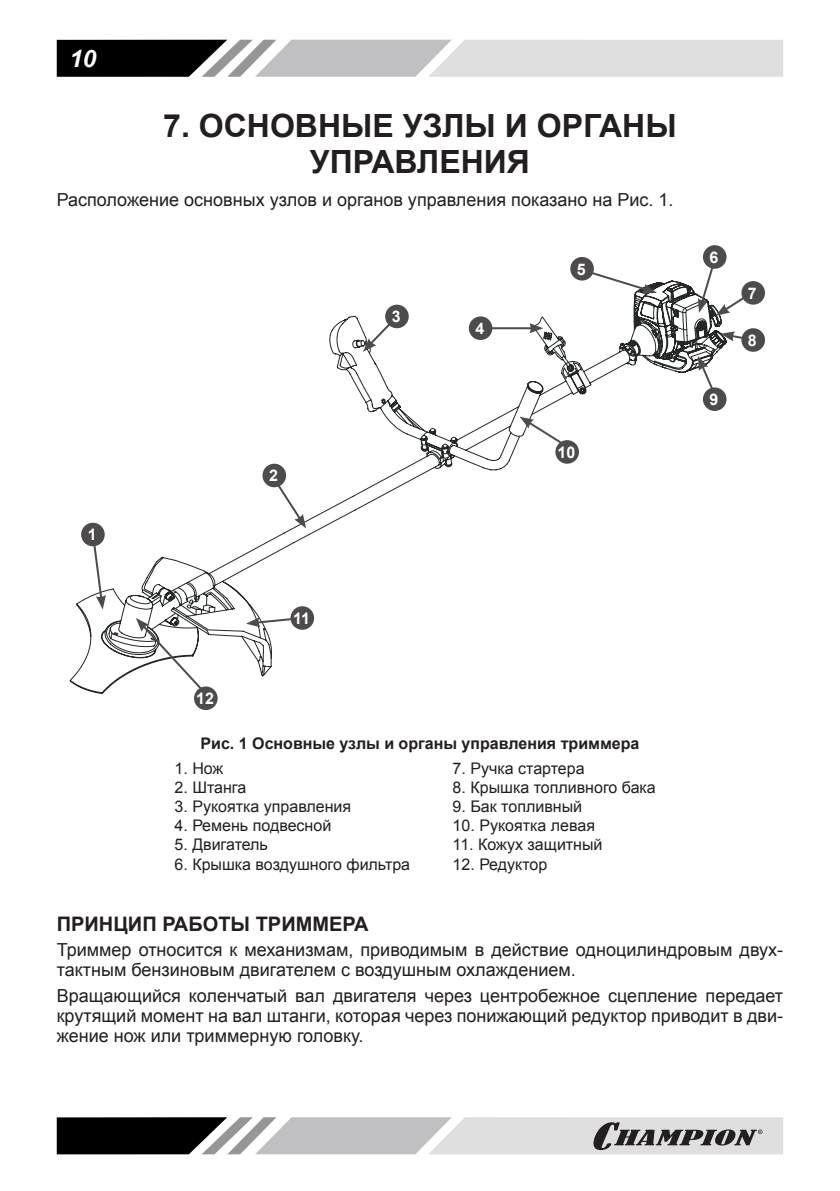
<style>
.page{position:relative;width:840px;height:1191px;background:#fff}
.page>*{position:absolute;margin:0;border:0;box-sizing:border-box;transform-origin:0 0}
.t1{font:700 32px/36px "Arial";color:#241f1f;text-align:center}
.t2{font:italic 700 24px "Arial";color:#fff}
.t3{font:700 20px "Arial";color:#241f1f}
.t4{font:18px/20px "Arial";color:#241f1f}
.t5{font:16px "Arial";color:#241f1f}
.t6{font:700 16px "Arial";color:#241f1f}
.t7{font:700 16px "Arial";color:#fff}
</style>
<div class="page">
<svg style="left:57px;top:40px;width:725px;height:37px;background:#aaa9aa"></svg>
<svg style="left:57px;top:1117px;width:725px;height:37px;background:#9e9e9e"></svg>
<svg style="left:69px;top:272px;width:658px;height:438px"></svg>
<svg style="left:92px;top:538px;width:14px;height:71px"></svg>
<svg style="left:269px;top:473px;width:37px;height:55px"></svg>
<svg style="left:363px;top:314px;width:36px;height:38px"></svg>
<hr style="left:484px;top:327px;width:48px;height:2px;background:#4e4b4c">
<svg style="left:529px;top:308px;width:45px;height:99px"></svg>
<svg style="left:577px;top:267px;width:79px;height:27px"></svg>
<svg style="left:697px;top:257px;width:47px;height:59px"></svg>
<svg style="left:720px;top:331px;width:22px;height:11px"></svg>
<svg style="left:697px;top:356px;width:20px;height:41px"></svg>
<svg style="left:519px;top:417px;width:47px;height:30px"></svg>
<svg style="left:246px;top:616px;width:48px;height:11px"></svg>
<svg style="left:136px;top:618px;width:72px;height:79px"></svg>
<div style="left:741px;top:328px;width:23px;height:24px;background:#4e4b4c;border-radius:50%"></div>
<div style="left:702px;top:387px;width:24px;height:24px;background:#4e4b4c;border-radius:50%"></div>
<div style="left:570px;top:257px;width:23px;height:23px;background:#4e4b4c;border-radius:50%"></div>
<div style="left:468px;top:316px;width:24px;height:24px;background:#4e4b4c;border-radius:50%"></div>
<div style="left:702px;top:245px;width:24px;height:24px;background:#4e4b4c;border-radius:50%"></div>
<div style="left:741px;top:281px;width:23px;height:24px;background:#4e4b4c;border-radius:50%"></div>
<div style="left:262px;top:464px;width:24px;height:23px;background:#4e4b4c;border-radius:50%"></div>
<div style="left:385px;top:305px;width:23px;height:23px;background:#4e4b4c;border-radius:50%"></div>
<div style="left:81px;top:523px;width:24px;height:23px;background:#4e4b4c;border-radius:50%"></div>
<div style="left:555px;top:440px;width:23px;height:24px;background:#4e4b4c;border-radius:50%"></div>
<div style="left:290px;top:606px;width:24px;height:24px;background:#4e4b4c;border-radius:50%"></div>
<div style="left:194px;top:686px;width:23px;height:24px;background:#4e4b4c;border-radius:50%"></div>
<h2 class="t2" style="left:70px;top:44px;width:28px">10</h2>
<h1 class="t1" style="left:163px;top:108px;width:514px">7. ОСНОВНЫЕ УЗЛЫ И ОРГАНЫ<br>УПРАВЛЕНИЯ</h1>
<p class="t4" style="left:57px;top:190px;width:618px">Расположение основных узлов и органов управления показано на Рис. 1.</p>
<p class="t7" style="left:88px;top:529px;width:10px">1</p>
<p class="t7" style="left:196px;top:692px;width:19px">12</p>
<p class="t7" style="left:269px;top:470px;width:10px">2</p>
<p class="t7" style="left:293px;top:612px;width:18px">11</p>
<p class="t7" style="left:391px;top:306px;width:10px">3</p>
<p class="t7" style="left:475px;top:318px;width:10px">4</p>
<p class="t7" style="left:576px;top:263px;width:10px">5</p>
<p class="t7" style="left:557px;top:446px;width:19px">10</p>
<p class="t6" style="left:200px;top:732px;width:440px">Рис. 1 Основные узлы и органы управления триммера</p>
<p class="t5" style="left:174px;top:757px;width:50px">1. Нож</p>
<p class="t5" style="left:174px;top:776px;width:73px">2. Штанга</p>
<p class="t5" style="left:174px;top:796px;width:178px">3. Рукоятка управления</p>
<p class="t5" style="left:174px;top:815px;width:158px">4. Ремень подвесной</p>
<p class="t5" style="left:174px;top:834px;width:95px">5. Двигатель</p>
<p class="t5" style="left:174px;top:853px;width:237px">6. Крышка воздушного фильтра</p>
<p class="t5" style="left:452px;top:757px;width:133px">7. Ручка стартера</p>
<p class="t5" style="left:452px;top:776px;width:205px">8. Крышка топливного бака</p>
<p class="t5" style="left:452px;top:796px;width:131px">9. Бак топливный</p>
<p class="t5" style="left:452px;top:815px;width:144px">10. Рукоятка левая</p>
<p class="t5" style="left:452px;top:834px;width:151px">11. Кожух защитный</p>
<p class="t5" style="left:452px;top:853px;width:96px">12. Редуктор</p>
<p class="t7" style="left:709px;top:251px;width:10px">6</p>
<p class="t7" style="left:709px;top:393px;width:10px">9</p>
<p class="t7" style="left:747px;top:282px;width:10px">7</p>
<p class="t7" style="left:747px;top:334px;width:10px">8</p>
<p class="t3" style="left:57px;top:910px;width:313px">ПРИНЦИП РАБОТЫ ТРИММЕРА</p>
<p class="t4" style="left:57px;top:940px;width:727px">Триммер относится к механизмам, приводимым в действие одноцилиндровым двух&shy;тактным бензиновым двигателем с воздушным охлаждением.</p>
<p class="t4" style="left:57px;top:985px;width:727px;text-align:justify">Вращающийся коленчатый вал двигателя через центробежное сцепление передает крутящий момент на вал штанги, которая через понижающий редуктор приводит в дви&shy;жение нож или триммерную головку.</p>
</div>
